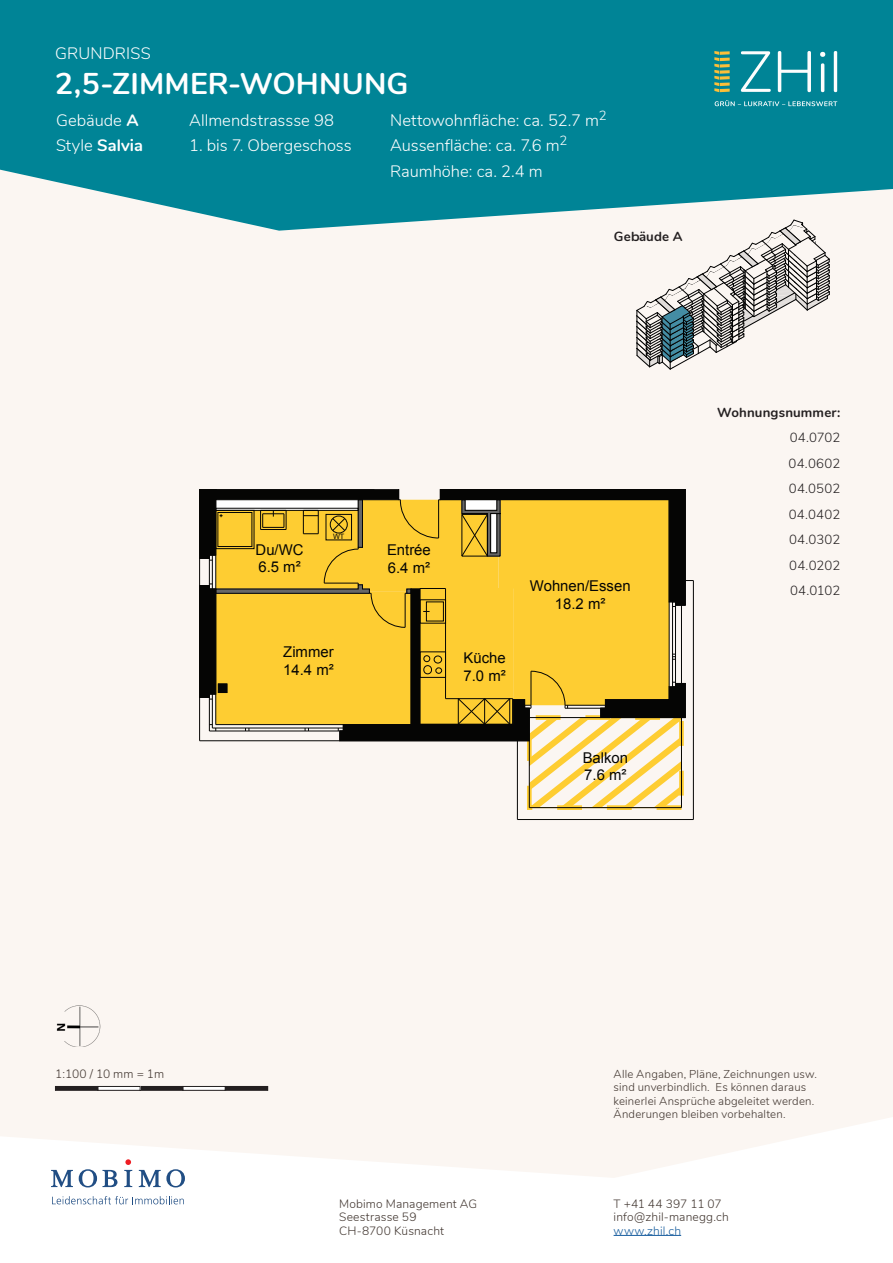
<style>
.page{position:relative;width:893px;height:1263px;background:#fff}
.page>*{position:absolute;margin:0;border:0;box-sizing:border-box;transform-origin:0 0}
.Titel{font:700 30px "Nunito";letter-spacing:.01em;color:#fff}
.Angaben{font:300 16.5px "Nunito";color:#fff}
.Angaben-2{font:700 16.5px "Nunito";letter-spacing:.005em;color:#fff}
.Titel-2{font:300 16.5px "Nunito";letter-spacing:.01em;color:#fff}
.t1{font:14.85px/17.9px "Arial";color:#050504}
.Angaben-3{font:300 13.2px "Nunito";letter-spacing:.01em;color:#231f20}
.Angaben-4{font:700 13.2px "Nunito";letter-spacing:.01em;color:#231f20}
.t2{font:300 12px/13.5px "Nunito";letter-spacing:.01em;color:#423731}
.t3{font:300 12px "Nunito";letter-spacing:.015em;color:#175d9e}
.t4{font:300 11.4px/13.5px "Nunito";letter-spacing:.015em;color:#423731}
.t5{font:7.35px "Arial";color:#050504}
.s1{font-weight:700}
.s2{font-weight:300}
</style>
<div class="page">
<div style="left:0;top:231px;width:893px;height:947px;background:#fbf6f2"></div>
<svg style="left:0;top:0;width:893px;height:231px;background:#188e9e"></svg>
<svg style="left:715px;top:100px;width:108px;height:6px"></svg>
<svg style="left:741px;top:51px;width:30px;height:41px"></svg>
<svg style="left:778px;top:51px;width:33px;height:41px"></svg>
<svg style="left:820px;top:52px;width:5px;height:40px"></svg>
<svg style="left:834px;top:51px;width:3px;height:41px"></svg>
<svg style="left:714px;top:51px;width:16px;height:41px"></svg>
<hr style="left:614px;top:1235px;width:67px;height:1px;background:#175d9e">
<svg style="left:51px;top:1170px;width:22px;height:17px"></svg>
<svg style="left:79px;top:1169px;width:38px;height:18px"></svg>
<svg style="left:139px;top:1169px;width:46px;height:18px"></svg>
<svg style="left:52px;top:1196px;width:132px;height:8px"></svg>
<svg style="left:124px;top:1159px;width:8px;height:28px"></svg>
<img style="left:56px;top:1003px;width:48px;height:44px">
<div style="left:55px;top:1086px;width:43px;height:4px;border:1px solid #231f20"></div>
<div style="left:140px;top:1086px;width:43px;height:4px;border:1px solid #231f20"></div>
<div style="left:98px;top:1086px;width:42px;height:4px;border:1px solid #231f20"></div>
<div style="left:183px;top:1086px;width:42px;height:4px;border:1px solid #231f20"></div>
<div style="left:225px;top:1086px;width:43px;height:4px;border:1px solid #231f20"></div>
<svg style="left:637px;top:220px;width:193px;height:149px"></svg>
<div style="left:527px;top:715px;width:157px;height:95px;border:5px dashed #fecd32"></div>
<hr style="left:693px;top:580px;width:1px;height:239px;background:#050504">
<hr style="left:517px;top:819px;width:176px;height:1px;background:#050504">
<hr style="left:517px;top:741px;width:1px;height:78px;background:#050504">
<svg style="left:200px;top:489px;width:493px;height:319px"></svg>
<div style="left:326px;top:514px;width:26px;height:26px;border:1px solid #050504"></div>
<p class="Titel-2" style="left:55px;top:41px;width:97px">GRUNDRISS</p>
<p class="Titel" style="left:55px;top:61px;width:355px">2,5-ZIMMER-WOHNUNG</p>
<p class="Angaben" style="left:189px;top:108px;width:146px">Allmendstrassse 98</p>
<p class="Angaben" style="left:189px;top:133px;width:164px">1. bis 7. Obergeschoss</p>
<p class="Angaben" style="left:390px;top:108px;width:218px">Nettowohnfläche: ca. 52.7 m<sup>2</sup></p>
<p class="Angaben" style="left:390px;top:133px;width:179px">Aussenfläche: ca. 7.6 m<sup>2</sup></p>
<p class="Angaben" style="left:390px;top:159px;width:154px">Raumhöhe: ca. 2.4 m</p>
<p class="Angaben" style="left:56px;top:108px;width:84px">Gebäude <span class="s1">A</span></p>
<p class="Angaben-2" style="left:56px;top:133px;width:88px"><span class="s2">Style</span> Salvia</p>
<p class="Angaben-4" style="left:614px;top:227px;width:70px">Gebäude A</p>
<p class="t5" style="left:333px;top:532px;width:13px">WT</p>
<p class="t1" style="left:256px;top:540px;width:49px">Du/WC<br>6.5 m²</p>
<p class="t1" style="left:387px;top:541px;width:45px">Entrée<br>6.4 m²</p>
<p class="t1" style="left:283px;top:643px;width:52px">Zimmer<br>14.4 m²</p>
<p class="t1" style="left:463px;top:649px;width:44px">Küche<br>7.0 m²</p>
<p class="t1" style="left:530px;top:577px;width:102px;text-align:center">Wohnen/Essen<br>18.2 m²</p>
<p class="t1" style="left:583px;top:749px;width:47px">Balkon<br>7.6 m²</p>
<p class="Angaben-4" style="left:717px;top:402px;width:125px">Wohnungsnummer:</p>
<p class="Angaben-3" style="left:790px;top:428px;width:52px">04.0702</p>
<p class="Angaben-3" style="left:789px;top:453px;width:53px">04.0602</p>
<p class="Angaben-3" style="left:789px;top:479px;width:53px">04.0502</p>
<p class="Angaben-3" style="left:789px;top:504px;width:53px">04.0402</p>
<p class="Angaben-3" style="left:789px;top:530px;width:53px">04.0302</p>
<p class="Angaben-3" style="left:789px;top:555px;width:53px">04.0202</p>
<p class="Angaben-3" style="left:790px;top:581px;width:52px">04.0102</p>
<p class="t2" style="left:55px;top:1067px;width:110px">1:100 / 10 mm = 1m</p>
<p class="t4" style="left:614px;top:1066px;width:205px">Alle Angaben, Pläne, Zeichnungen usw. sind unverbindlich. Es können daraus keinerlei Ansprüche abgeleitet werden.<br>Änderungen bleiben vorbehalten.</p>
<p class="t2" style="left:339px;top:1196px;width:140px">Mobimo Management AG<br>Seestrasse 59<br>CH-8700 Küsnacht</p>
<p class="t2" style="left:614px;top:1196px;width:117px">T +41 44 397 11 07 info@zhil-manegg.ch</p>
<p class="t3" style="left:614px;top:1221px;width:69px">www.zhil.ch</p>
</div>
